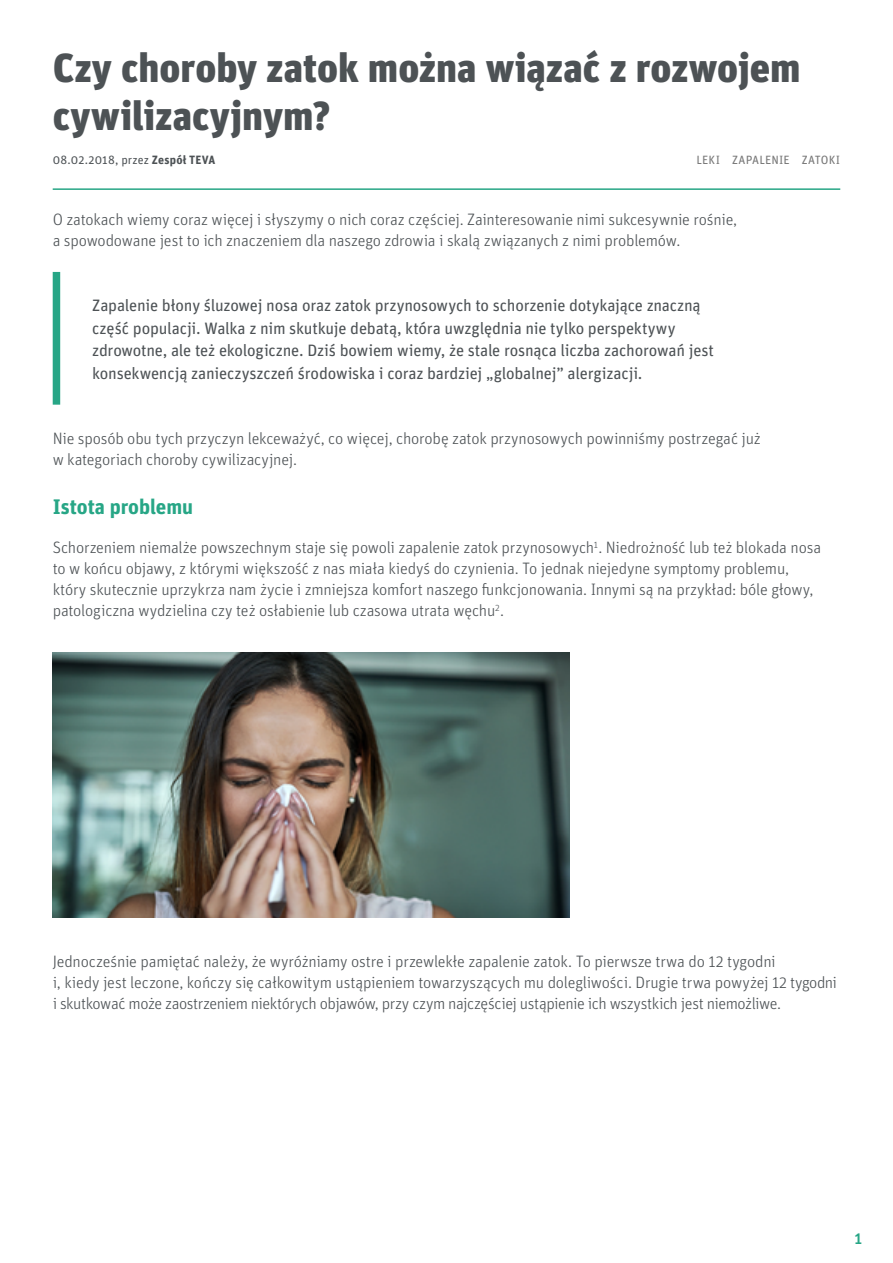
<style>
.page{position:relative;width:893px;height:1263px;background:#fff}
.page>*{position:absolute;margin:0;border:0;box-sizing:border-box;transform-origin:0 0}
.t1{font:900 40.5px/48px "Unit Pro";color:#4d5255}
.t2{font:700 21px "Unit Pro";letter-spacing:-.005em;color:#27a686}
.t3{font:300 16.5px/21px "Unit Pro";letter-spacing:-.015em;color:#4d5255}
.t4{font:16.5px/22.5px "Unit Pro";letter-spacing:-.015em;color:#4d5255}
.t5{font:500 16.5px "Unit Pro";color:#27a686}
.t6{font:12px "Unit Pro";letter-spacing:.015em;color:#4d5255}
.t7{font:12px "Unit Pro";letter-spacing:.015em;color:#787878}
.s1{font-weight:700}
</style>
<div class="page">
<hr style="left:53px;top:188px;width:787px;height:2px;background:#27a686">
<div style="left:53px;top:272px;width:7px;height:133px;background:#27a686"></div>
<img style="left:53px;top:652px;width:516px;height:266px">
<h1 class="t1" style="left:53px;top:41px;width:749px">Czy choroby zatok można wiązać z rozwojem cywilizacyjnym?</h1>
<p class="t6" style="left:53px;top:151px;width:164px">08.02.2018, przez <span class="s1">Zespół TEVA</span></p>
<p class="t7" style="left:696px;top:151px;width:145px">LEKI ZAPALENIE ZATOKI</p>
<p class="t3" style="left:53px;top:208px;width:686px">O zatokach wiemy coraz więcej i słyszymy o nich coraz częściej. Zainteresowanie nimi sukcesywnie rośnie, a spowodowane jest to ich znaczeniem dla naszego zdrowia i skalą związanych z nimi problemów.</p>
<p class="t4" style="left:92px;top:293px;width:623px">Zapalenie błony śluzowej nosa oraz zatok przynosowych to schorzenie dotykające znaczną część populacji. Walka z nim skutkuje debatą, która uwzględnia nie tylko perspektywy zdrowotne, ale też ekologiczne. Dziś bowiem wiemy, że stale rosnąca liczba zachorowań jest konsekwencją zanieczyszczeń środowiska i coraz bardziej „globalnej” alergizacji.</p>
<p class="t3" style="left:53px;top:427px;width:710px">Nie sposób obu tych przyczyn lekceważyć, co więcej, chorobę zatok przynosowych powinniśmy postrzegać już w kategoriach choroby cywilizacyjnej.</p>
<p class="t2" style="left:53px;top:491px;width:142px">Istota problemu</p>
<p class="t3" style="left:53px;top:536px;width:770px">Schorzeniem niemalże powszechnym staje się powoli zapalenie zatok przynosowych<sup>1</sup>. Niedrożność lub też blokada nosa to w końcu objawy, z którymi większość z nas miała kiedyś do czynienia. To jednak niejedyne symptomy problemu, który skutecznie uprzykrza nam życie i zmniejsza komfort naszego funkcjonowania. Innymi są na przykład: bóle głowy, patologiczna wydzielina czy też osłabienie lub czasowa utrata węchu<sup>2</sup>.</p>
<p class="t3" style="left:53px;top:950px;width:786px">Jednocześnie pamiętać należy, że wyróżniamy ostre i przewlekłe zapalenie zatok. To pierwsze trwa do 12 tygodni<br>i, kiedy jest leczone, kończy się całkowitym ustąpieniem towarzyszących mu dolegliwości. Drugie trwa powyżej 12 tygodni i skutkować może zaostrzeniem niektórych objawów, przy czym najczęściej ustąpienie ich wszystkich jest niemożliwe.</p>
<p class="t5" style="left:854px;top:1226px;width:9px">1</p>
</div>
